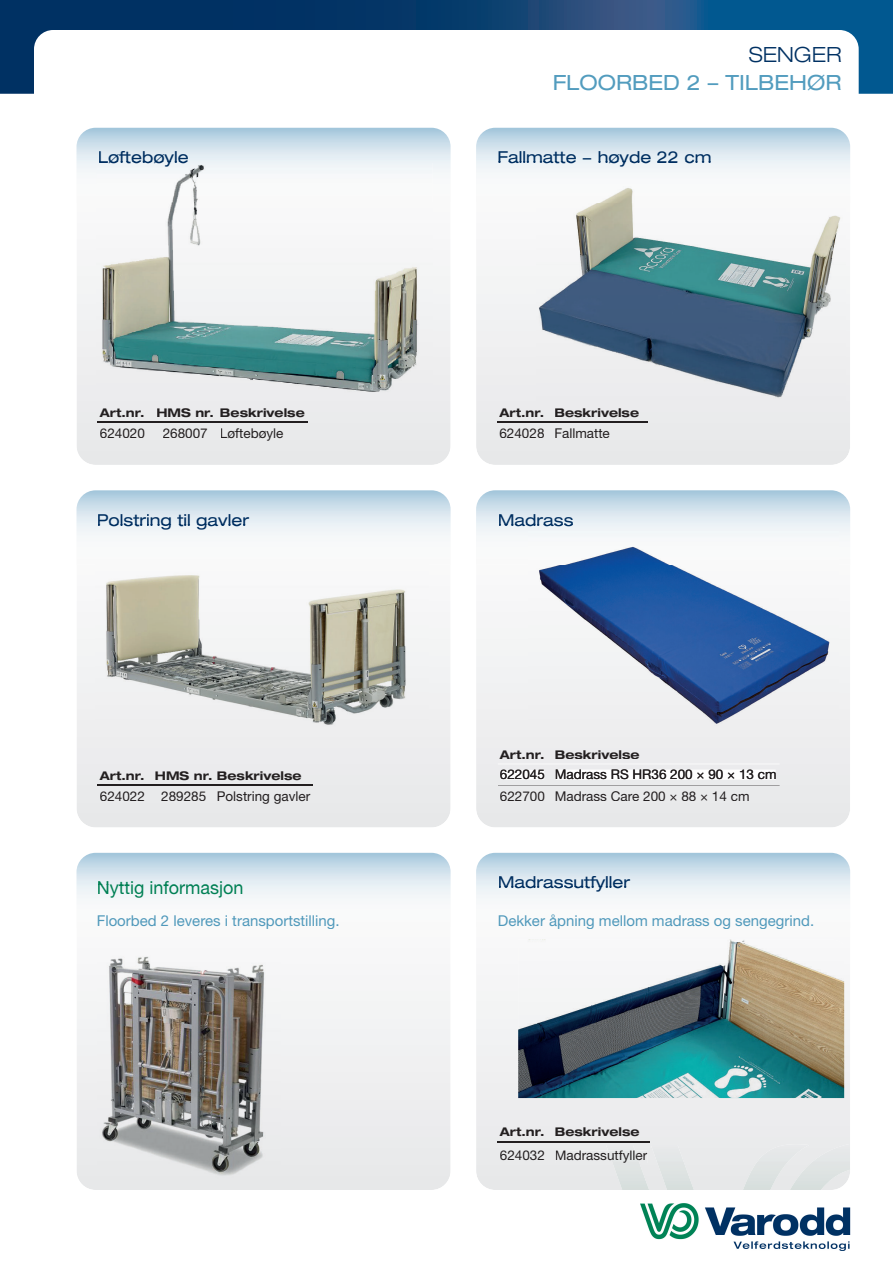
<style>
.page{position:relative;width:893px;height:1263px;background:#fff}
.page>*{position:absolute;margin:0;border:0;box-sizing:border-box;transform-origin:0 0}
.t1{font:expanded 21px "Helvetica Neue LT Std";color:#529cbe}
.t2{font:300 expanded 21px "Helvetica Neue LT Pro";color:#003163}
.t3{font:18px "Helvetica Neue LT Std";color:#007f53}
.t4{font:expanded 16.5px "Helvetica Neue LT Pro";color:#002f61}
.t5{font:15px "Helvetica Neue LT Std";color:#5099bb}
.t6{font:13.5px/21.3px "Helvetica Neue LT Pro";color:#231f20}
.t7{font:700 expanded 12px "Helvetica Neue LT Pro";color:#231f20}
.s1{color:#002e60}
.s2{color:#007f54}
.s3{color:#221f1f}
.s4{color:#211e1f}
</style>
<div class="page">
<svg style="left:0;top:0;width:893px;height:94px;background:#094275"></svg>
<svg style="left:34px;top:30px;width:825px;height:64px"></svg>
<div style="left:76px;top:853px;width:375px;height:337px;background:#f0f1f2;border-radius:19px"></div>
<img style="left:101px;top:957px;width:165px;height:220px">
<hr style="left:98px;top:927px;width:240px;height:2px;background:#f9f9f9">
<img style="left:76px;top:853px;width:375px;height:74px">
<img style="left:98px;top:881px;width:144px;height:16px">
<div style="left:98px;top:915px;width:240px;height:12px;background:#f9fafa"></div>
<div style="left:76px;top:490px;width:375px;height:338px;background:#ebebed;border-radius:19px"></div>
<img style="left:98px;top:785px;width:215px;height:1px">
<img style="left:95px;top:565px;width:334px;height:160px">
<img style="left:76px;top:490px;width:375px;height:75px">
<img style="left:98px;top:514px;width:151px;height:16px">
<div style="left:476px;top:128px;width:374px;height:337px;background:linear-gradient(to right,#ededee,#e7e8e9);border-radius:19px"></div>
<img style="left:497px;top:422px;width:150px;height:1px">
<div style="left:499px;top:408px;width:44px;height:9px;background:#eaebec"></div>
<div style="left:555px;top:408px;width:84px;height:9px;background:#eaebec"></div>
<div style="left:500px;top:428px;width:44px;height:10px;background:#e9eaeb"></div>
<div style="left:555px;top:428px;width:54px;height:10px;background:#e9eaeb"></div>
<img style="left:536px;top:202px;width:310px;height:204px">
<img style="left:476px;top:128px;width:374px;height:74px">
<div style="left:499px;top:151px;width:212px;height:16px;background:#e7eff5"></div>
<svg style="left:476px;top:490px;width:374px;height:337px"></svg>
<div style="left:500px;top:750px;width:43px;height:9px;background:#ececee"></div>
<div style="left:555px;top:750px;width:84px;height:9px;background:#ececee"></div>
<div style="left:500px;top:791px;width:44px;height:10px;background:#e9eaeb"></div>
<div style="left:556px;top:791px;width:193px;height:10px;background:#e9eaeb"></div>
<img style="left:528px;top:565px;width:311px;height:166px">
<img style="left:476px;top:490px;width:374px;height:75px">
<img style="left:499px;top:514px;width:74px;height:12px">
<div style="left:476px;top:853px;width:374px;height:337px;background:linear-gradient(to right,#eeeeef,#efeff0);border-radius:19px"></div>
<img style="left:606px;top:1144px;width:244px;height:46px">
<img style="left:498px;top:1141px;width:151px;height:1px">
<div style="left:500px;top:1128px;width:43px;height:9px;background:#ebebed"></div>
<div style="left:555px;top:1128px;width:84px;height:9px;background:#ebebed"></div>
<div style="left:500px;top:1151px;width:44px;height:9px;background:#e9eaeb"></div>
<svg style="left:556px;top:1151px;width:91px;height:12px"></svg>
<img style="left:608px;top:1151px;width:31px;height:12px">
<hr style="left:499px;top:927px;width:314px;height:2px;background:#f9f9f9">
<img style="left:518px;top:940px;width:326px;height:158px">
<img style="left:476px;top:853px;width:374px;height:74px">
<img style="left:499px;top:876px;width:131px;height:16px">
<img style="left:499px;top:914px;width:314px;height:13px">
<div style="left:76px;top:128px;width:375px;height:337px;background:#eaebec;border-radius:19px"></div>
<img style="left:98px;top:422px;width:209px;height:1px">
<img style="left:97px;top:202px;width:335px;height:190px">
<img style="left:76px;top:128px;width:375px;height:74px">
<img style="left:99px;top:151px;width:89px;height:16px">
<img style="left:641px;top:1204px;width:209px;height:46px">
<h1 class="t2" style="left:749px;top:42px;width:94px">SENGER</h1>
<h1 class="t1" style="left:553px;top:70px;width:290px">FLOORBED 2 – TILBEHØR</h1>
<p class="t4" style="left:98px;top:152px;width:92px">Løftebøy<span class="s1">le</span></p>
<p class="t4" style="left:497px;top:152px;width:216px">Fallmatte − høyde 22 cm</p>
<p class="t7" style="left:100px;top:406px;width:206px">Art.nr. HMS nr. Beskrivelse</p>
<p class="t6" style="left:100px;top:423px;width:47px">624020</p>
<p class="t6" style="left:163px;top:423px;width:122px">268007 Løftebøyle</p>
<p class="t7" style="left:499px;top:406px;width:141px">Art.nr. Beskrivelse</p>
<p class="t6" style="left:499px;top:423px;width:112px">624028 Fallmatte</p>
<p class="t4" style="left:97px;top:514px;width:154px">Po<span class="s1">ls</span>tr<span class="s1">in</span>g <span class="s1">til</span> ga<span class="s1">vl</span>er</p>
<p class="t4" style="left:498px;top:514px;width:77px">Madrass</p>
<p class="t7" style="left:100px;top:769px;width:203px">Art.nr. HMS nr. Beskrivelse</p>
<p class="t6" style="left:100px;top:786px;width:212px">624022 289285 Polstring gavler</p>
<p class="t7" style="left:500px;top:747px;width:141px">Art.nr. Beskrivelse</p>
<p class="t6" style="left:500px;top:765px;width:278px">622045 Madrass RS HR36 200 × 90 × 13 cm<br>622700 Madrass Care 200 × 88 × 14 cm</p>
<h2 class="t3" style="left:97px;top:881px;width:148px">Nyttig inf<span class="s2">orma</span>sj<span class="s2">on</span></h2>
<p class="t5" style="left:97px;top:915px;width:244px">Floorbed 2 leveres i transportstilling.</p>
<p class="t4" style="left:498px;top:877px;width:134px">Madrassutfyller</p>
<p class="t5" style="left:498px;top:915px;width:318px">Dekker åpning mellom madrass og sengegrind.</p>
<p class="t7" style="left:500px;top:1125px;width:141px">Art.nr. Beskrivelse</p>
<p class="t6" style="left:500px;top:1146px;width:149px">624032 Madrass<span class="s3">utf</span><span class="s4">ylle</span>r</p>
</div>
